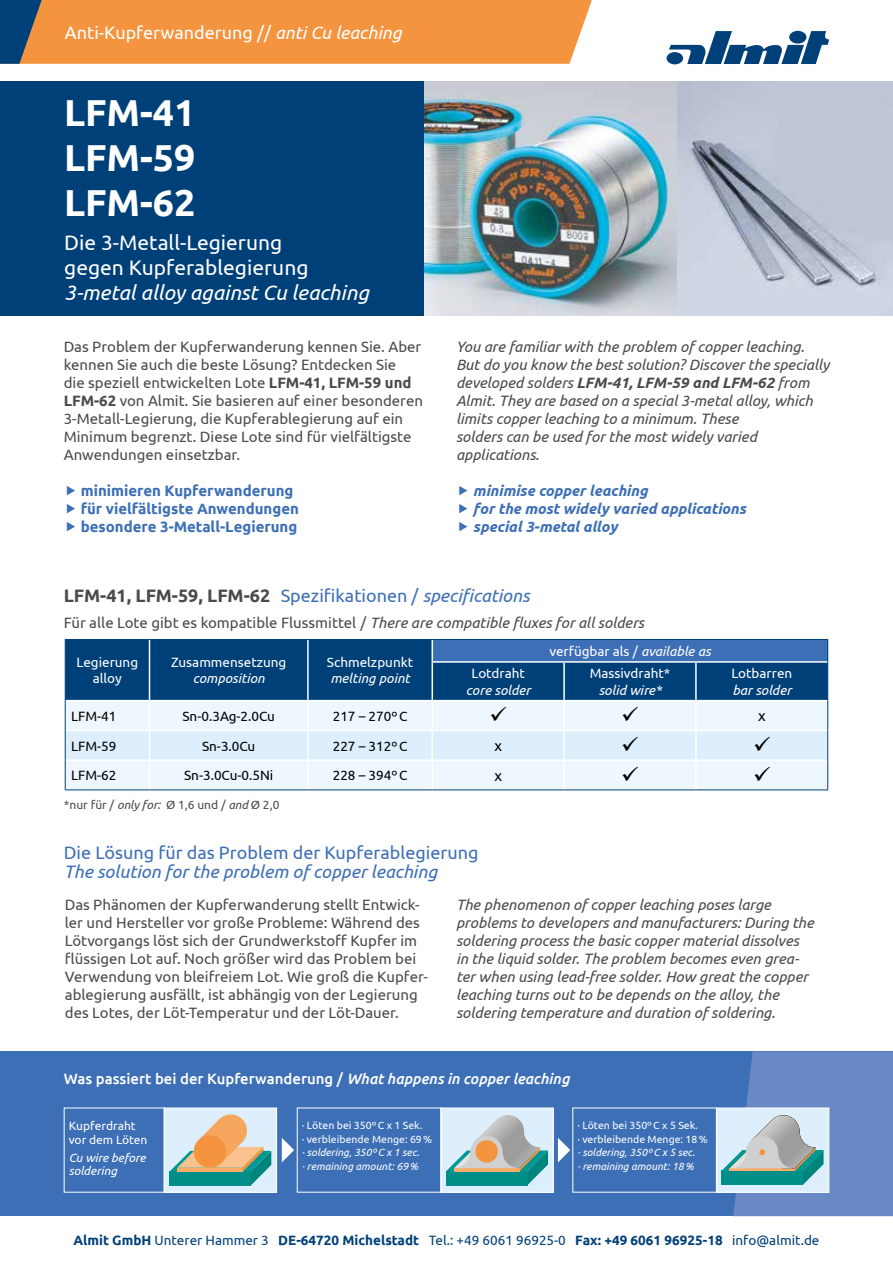
<style>
.page{position:relative;width:893px;height:1263px;background:#fff}
.page>*{position:absolute;margin:0;border:0;box-sizing:border-box;transform-origin:0 0}
.t1{font:700 37.5px/45px "Ubuntu";color:#fff;text-align:justify}
.t2{font:21px/25.2px "Ubuntu";color:#fff}
.t3{font:italic 21px "Ubuntu";color:#fff}
.t4{font:700 18px "Ubuntu";color:#4a4a49}
.t5{font:18px "Ubuntu";color:#3d6fb6}
.t6{font:italic 18px "Ubuntu";color:#3d6fb6}
.t7{font:18px "Ubuntu";color:#fff}
.t8{font:15px/18px "Ubuntu";color:#4a4a49}
.t9{font:italic 15px/18px "Ubuntu";color:#4a4a49}
.t10{font:700 15px/18px "Ubuntu";color:#3d6fb6}
.t11{font:italic 700 15px/18px "Ubuntu";color:#3d6fb6}
.t12{font:500 15px "Ubuntu";color:#fff}
.t13{font:15px "Ubuntu";color:#000}
.t14{font:13.5px/16.2px "Ubuntu";color:#fff;text-align:center}
.t15{font:700 13.5px "Ubuntu";color:#004079}
.t16{font:13.5px "Ubuntu";color:#000}
.t17{font:italic 13.5px "Ubuntu";color:#fff}
.t18{font:12px "Ubuntu";color:#4a4a49}
.t19{font:12px/13.5px "Ubuntu";color:#fff}
.t20{font:italic 12px/13.5px "Ubuntu";color:#fff}
.t21{font:10.5px/13.5px "Ubuntu";color:#fff}
.t22{font:italic 10.5px/13.5px "Ubuntu";color:#fff}
.s1{font-style:italic}
.s2{font-weight:700}
.s3{font-weight:400;color:#3d6fb6}
.s4{font-weight:400;font-style:italic;color:#3d6fb6}
.s5{font-weight:400}
</style>
<div class="page">
<svg style="left:0;top:0;width:592px;height:64px;background:#e79246"></svg>
<svg style="left:666px;top:31px;width:163px;height:33px"></svg>
<div style="left:0;top:1051px;width:893px;height:165px;background:#3d6fb6"></div>
<img style="left:423px;top:82px;width:470px;height:234px">
<div style="left:0;top:82px;width:423px;height:234px;background:#004079"></div>
<div style="left:164px;top:1108px;width:113px;height:84px;background:#ddeffc"></div>
<svg style="left:169px;top:1114px;width:102px;height:72px"></svg>
<div style="left:194px;top:1135px;width:32px;height:33px;background:#f4943f;border-radius:50%"></div>
<div style="left:164px;top:1107px;width:113px;height:85px;border:1px solid #fff"></div>
<div style="left:441px;top:1108px;width:112px;height:84px;background:#ddeffc"></div>
<svg style="left:446px;top:1115px;width:102px;height:70px"></svg>
<div style="left:475px;top:1140px;width:23px;height:22px;background:#f4943f;border-radius:50%"></div>
<div style="left:440px;top:1107px;width:114px;height:85px;border:1px solid #fff"></div>
<div style="left:716px;top:1108px;width:113px;height:84px;background:#ddeffc"></div>
<svg style="left:722px;top:1051px;width:171px;height:165px"></svg>
<div style="left:716px;top:1107px;width:113px;height:85px;border:1px solid #fff"></div>
<svg style="left:282px;top:1138px;width:12px;height:24px"></svg>
<svg style="left:558px;top:1138px;width:12px;height:24px"></svg>
<div style="left:66px;top:640px;width:761px;height:60px;background:#004079"></div>
<div style="left:432px;top:639px;width:396px;height:23px;background:#3d6fb6"></div>
<svg style="left:149px;top:640px;width:1px;height:22px"></svg>
<hr style="left:307px;top:640px;width:2px;height:22px;background:#fff">
<svg style="left:432px;top:640px;width:1px;height:21px"></svg>
<hr style="left:149px;top:662px;width:1px;height:38px;background:#fff">
<hr style="left:307px;top:662px;width:2px;height:38px;background:#fff">
<hr style="left:432px;top:663px;width:1px;height:37px;background:#fff">
<svg style="left:827px;top:640px;width:1px;height:22px"></svg>
<hr style="left:432px;top:661px;width:132px;height:2px;background:#fff">
<hr style="left:564px;top:661px;width:132px;height:2px;background:#fff">
<hr style="left:563px;top:663px;width:2px;height:37px;background:#fff">
<hr style="left:696px;top:661px;width:131px;height:2px;background:#fff">
<hr style="left:695px;top:663px;width:2px;height:37px;background:#fff">
<hr style="left:65px;top:639px;width:85px;height:1px;background:#004079">
<svg style="left:65px;top:640px;width:1px;height:22px"></svg>
<hr style="left:150px;top:639px;width:158px;height:1px;background:#004079">
<hr style="left:308px;top:639px;width:124px;height:1px;background:#004079">
<hr style="left:65px;top:662px;width:1px;height:39px;background:#004079">
<hr style="left:432px;top:639px;width:132px;height:1px;background:#004079">
<hr style="left:564px;top:639px;width:132px;height:1px;background:#004079">
<hr style="left:696px;top:639px;width:132px;height:1px;background:#004079">
<hr style="left:827px;top:662px;width:1px;height:39px;background:#004079">
<hr style="left:65px;top:789px;width:85px;height:1px;background:#004079">
<hr style="left:150px;top:789px;width:158px;height:1px;background:#004079">
<hr style="left:308px;top:789px;width:124px;height:1px;background:#004079">
<hr style="left:432px;top:789px;width:132px;height:1px;background:#004079">
<hr style="left:564px;top:789px;width:132px;height:1px;background:#004079">
<hr style="left:696px;top:789px;width:132px;height:1px;background:#004079">
<div style="left:297px;top:1107px;width:144px;height:85px;border:1px solid #fff"></div>
<svg style="left:65px;top:701px;width:763px;height:88px"></svg>
<p class="t7" style="left:65px;top:25px;width:338px">Anti-Kupferwanderung // <span class="s1">anti Cu leaching</span></p>
<h1 class="t1" style="left:64px;top:93px;width:133px">LFM-41<br>LFM-59<br>LFM-62</h1>
<h2 class="t2" style="left:64px;top:231px;width:246px">Die 3-Metall-Legierung gegen Kupferablegierung</h2>
<h2 class="t3" style="left:64px;top:284px;width:306px">3-metal alloy against Cu leaching</h2>
<p class="t8" style="left:64px;top:338px;width:361px">Das Problem der Kupferwanderung kennen Sie. Aber kennen Sie auch die beste Lösung? Entdecken Sie<br>die speziell entwickelten Lote <span class="s2">LFM-41, LFM-59 und LFM-62</span> von Almit. Sie basieren auf einer besonderen 3-Metall-Legierung, die Kupferablegierung auf ein Minimum begrenzt. Diese Lote sind für vielfältigste Anwendungen einsetzbar.</p>
<p class="t10" style="left:81px;top:482px;width:220px">minimieren Kupferwanderung für vielfältigste Anwendungen besondere 3-Metall-Legierung</p>
<p class="t9" style="left:456px;top:338px;width:375px">You are familiar with the problem of copper leaching.<br>But do you know the best solution? Discover the specially developed solders <span class="s2">LFM-41, LFM-59 and LFM-62</span> from Almit. They are based on a special 3-metal alloy, which limits copper leaching to a minimum. These<br>solders can be used for the most widely varied applications.</p>
<p class="t11" style="left:473px;top:482px;width:274px">minimise copper leaching<br>for the most widely varied applications special 3-metal alloy</p>
<p class="t4" style="left:64px;top:588px;width:467px">LFM-41, LFM-59, LFM-62 <span class="s3">Spezifikationen /</span> <span class="s4">specifications</span></p>
<p class="t8" style="left:64px;top:614px;width:582px">Für alle Lote gibt es kompatible Flussmittel / <span class="s1">There are compatible fluxes for all solders</span></p>
<p class="t14" style="left:77px;top:655px;width:63px">Legierung alloy</p>
<p class="t14" style="left:171px;top:655px;width:117px">Zusammensetzung</p>
<p class="t17" style="left:193px;top:673px;width:73px">composition</p>
<p class="t14" style="left:327px;top:655px;width:88px">Schmelzpunkt</p>
<p class="t17" style="left:330px;top:673px;width:81px">melting point</p>
<p class="t14" style="left:471px;top:666px;width:55px">Lotdraht</p>
<p class="t17" style="left:466px;top:684px;width:66px">core solder</p>
<p class="t14" style="left:549px;top:644px;width:163px">verfügbar als / <span class="s1">available as</span></p>
<p class="t14" style="left:590px;top:666px;width:82px">Massivdraht*</p>
<p class="t17" style="left:599px;top:684px;width:64px">solid wire*</p>
<p class="t14" style="left:731px;top:666px;width:62px">Lotbarren</p>
<p class="t17" style="left:732px;top:684px;width:60px">bar solder</p>
<p class="t16" style="left:71px;top:710px;width:47px">LFM-41</p>
<p class="t16" style="left:182px;top:710px;width:94px">Sn-0.3Ag-2.0Cu</p>
<p class="t16" style="left:333px;top:710px;width:76px">217 – 270º C</p>
<p class="t13" style="left:758px;top:709px;width:9px">x</p>
<p class="t16" style="left:71px;top:740px;width:47px">LFM-59</p>
<p class="t16" style="left:202px;top:740px;width:55px">Sn-3.0Cu</p>
<p class="t16" style="left:333px;top:740px;width:76px">227 – 312º C</p>
<p class="t13" style="left:494px;top:739px;width:9px">x</p>
<p class="t16" style="left:71px;top:770px;width:47px">LFM-62</p>
<p class="t16" style="left:184px;top:767px;width:91px">Sn-3.0Cu-0.5Ni</p>
<p class="t16" style="left:333px;top:770px;width:76px">228 – 394º C</p>
<p class="t13" style="left:494px;top:769px;width:9px">x</p>
<p class="t18" style="left:64px;top:800px;width:217px">*nur für / <span class="s1">only for:</span> Ø 1,6 und / <span class="s1">and</span> Ø 2,0</p>
<p class="t5" style="left:64px;top:844px;width:416px">Die Lösung für das Problem der Kupferablegierung</p>
<p class="t6" style="left:64px;top:864px;width:375px">The solution for the problem of copper leaching</p>
<p class="t8" style="left:65px;top:896px;width:364px">Das Phänomen der Kupferwanderung stellt Entwick&shy;ler und Hersteller vor große Probleme: Während des Lötvorgangs löst sich der Grundwerkstoff Kupfer im flüssigen Lot auf. Noch größer wird das Problem bei Verwendung von bleifreiem Lot. Wie groß die Kupfer&shy;ablegierung ausfällt, ist abhängig von der Legierung des Lotes, der Löt-Temperatur und der Löt-Dauer.</p>
<p class="t9" style="left:456px;top:896px;width:359px">The phenomenon of copper leaching poses large problems to developers and manufacturers: During the soldering process the basic copper material dissolves in the liquid solder. The problem becomes even grea&shy;ter when using lead-free solder. How great the copper leaching turns out to be depends on the alloy, the soldering temperature and duration of soldering.</p>
<p class="t12" style="left:64px;top:1072px;width:507px">Was passiert bei der Kupferwanderung / <span class="s1">What happens in copper leaching</span></p>
<p class="t19" style="left:69px;top:1120px;width:80px">Kupferdraht vor dem Löten</p>
<p class="t20" style="left:69px;top:1151px;width:78px">Cu wire before soldering</p>
<p class="t21" style="left:302px;top:1119px;width:132px">· Löten bei 350º C x 1 Sek.<br>· verbleibende Menge: 69 %</p>
<p class="t22" style="left:302px;top:1145px;width:119px">· soldering, 350º C x 1 sec. · remaining amount: 69 %</p>
<p class="t21" style="left:577px;top:1119px;width:132px">· Löten bei 350º C x 5 Sek.<br>· verbleibende Menge: 18 %</p>
<p class="t22" style="left:577px;top:1145px;width:119px">· soldering, 350º C x 5 sec. · remaining amount: 18 %</p>
<p class="t15" style="left:73px;top:1234px;width:747px">Almit GmbH <span class="s5">Unterer Hammer 3</span> DE-64720 Michelstadt <span class="s5">Tel.: +49 6061 96925-0</span> Fax: +49 6061 96925-18 <span class="s5">info@almit.de</span></p>
</div>
